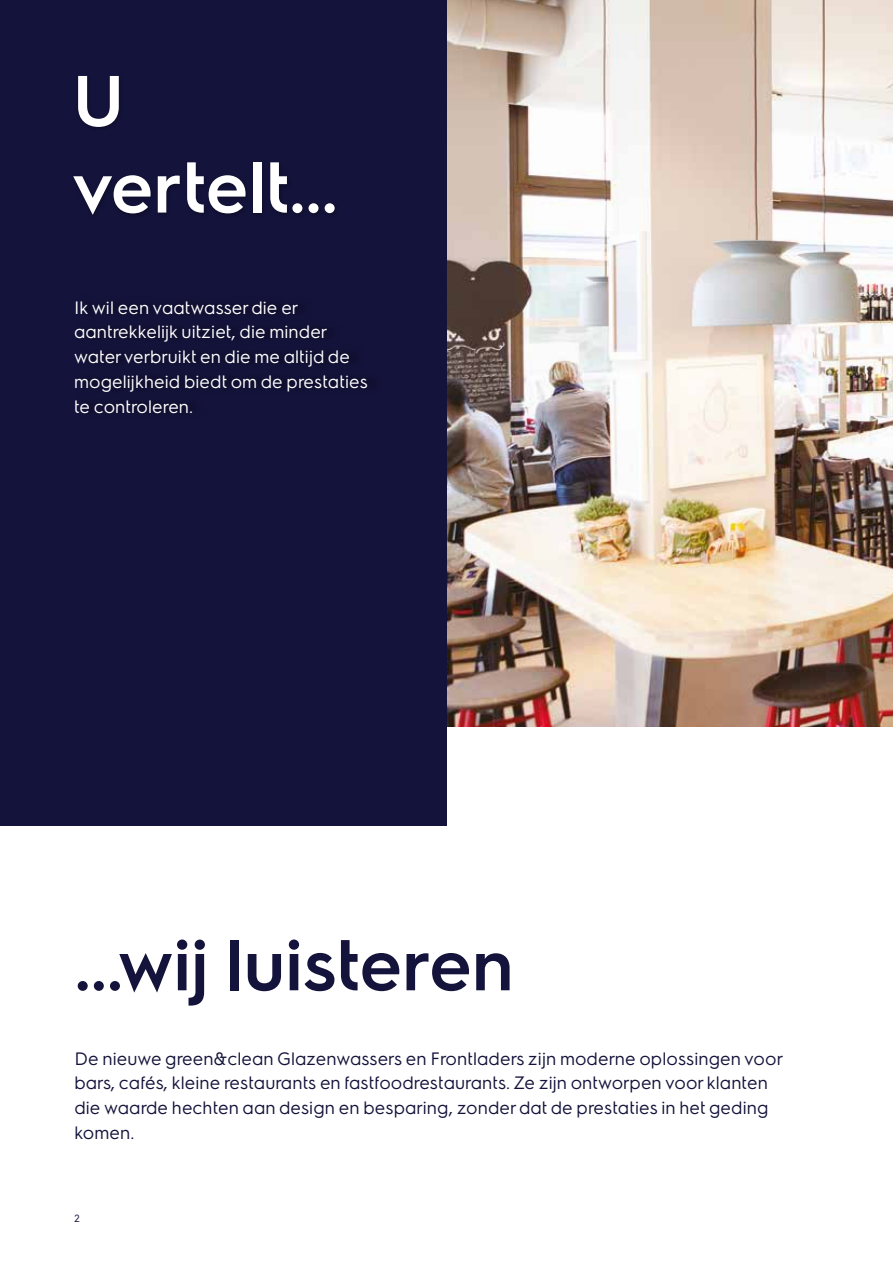
<style>
.page{position:relative;width:893px;height:1263px;background:#fff}
.page>*{position:absolute;margin:0;border:0;box-sizing:border-box;transform-origin:0 0}
.t1{font:600 72px "Electrolux Sans";color:#14133b}
.t2{font:600 72px/86.4px "Electrolux Sans";color:#fff}
.t3{font:18px/24.8px "Electrolux Sans";color:#14133b}
.t4{font:18px/24.8px "Electrolux Sans";color:#fff}
.t5{font:10.5px "Electrolux Sans";color:#14133b}
</style>
<div class="page">
<img style="left:446px;top:0;width:447px;height:726px">
<div style="left:0;top:0;width:446px;height:825px;background:#14133b"></div>
<div style="left:70px;top:73px;width:270px;height:148px;background:#000;opacity:.3"></div>
<h1 class="t2" style="left:72px;top:53px;width:267px">U vertelt...</h1>
<p class="t4" style="left:74px;top:294px;width:295px">Ik wil een vaatwasser die er aantrekkelijk uitziet, die minder water verbruikt en die me altijd de mogelijkheid biedt om de prestaties te controleren.</p>
<h1 class="t1" style="left:75px;top:914px;width:441px">...wij luisteren</h1>
<p class="t3" style="left:75px;top:1045px;width:710px">De nieuwe green&amp;clean Glazenwassers en Frontladers zijn moderne oplossingen voor bars, cafés, kleine restaurants en fastfoodrestaurants. Ze zijn ontworpen voor klanten die waarde hechten aan design en besparing, zonder dat de prestaties in het geding komen.</p>
<p class="t5" style="left:74px;top:1210px;width:7px">2</p>
</div>
